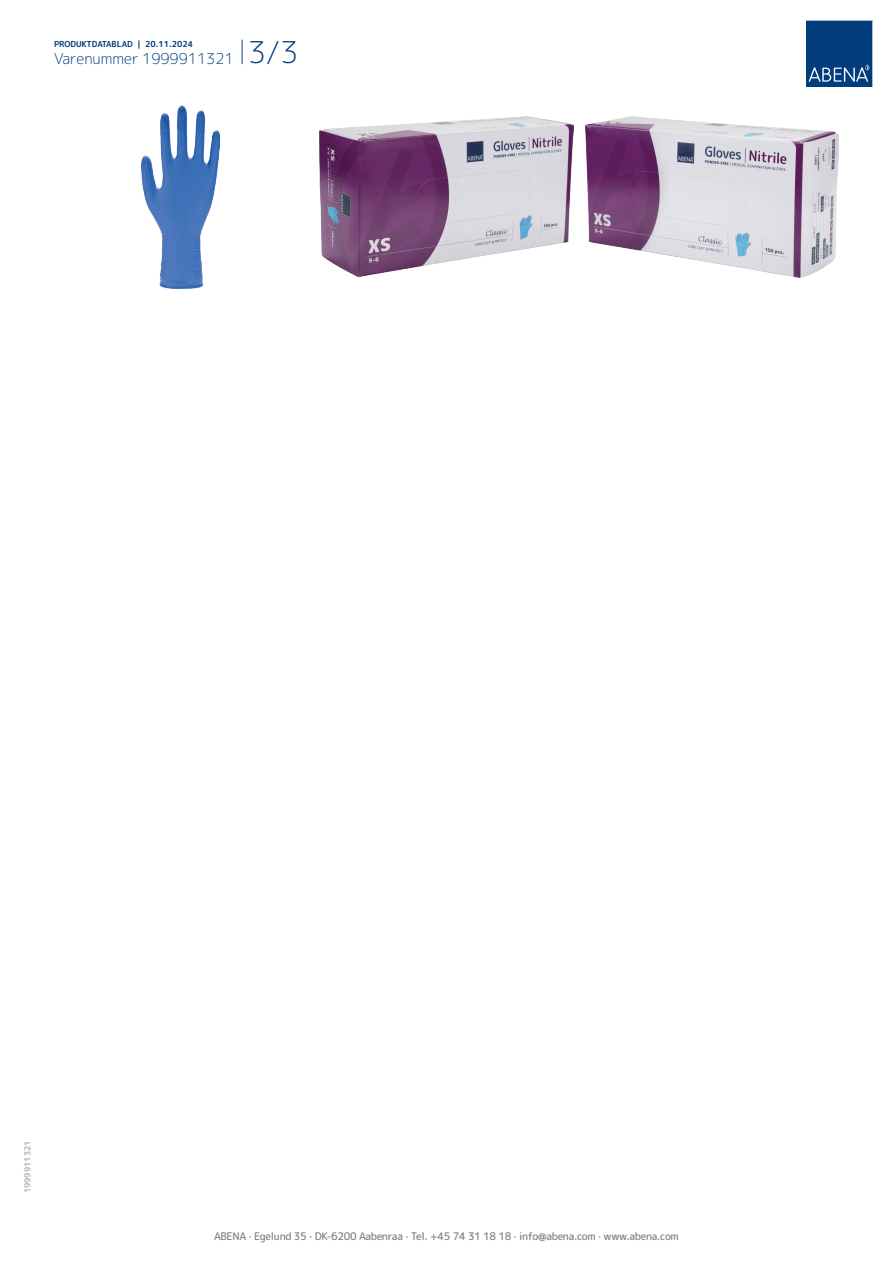
<style>
.page{position:relative;width:893px;height:1263px;background:#fff}
.page>*{position:absolute;margin:0;border:0;box-sizing:border-box;transform-origin:0 0}
.t1{font:300 15px "Rounded Mplus 1 c";color:#013d7d}
.t2{font:500 10.5px "Rounded Mplus 1 c";letter-spacing:-.03em;color:#808285}
.t3{font:700 8.25px "Rounded Mplus 1 c";color:#013d7d}
.t4{font:700 8.25px "Rounded Mplus 1 c";color:#b2b3b7}
.s1{font-size:30px}
</style>
<div class="page">
<svg style="left:242px;top:40px;width:1px;height:24px"></svg>
<svg style="left:806px;top:20px;width:67px;height:67px;background:#144b86"></svg>
<img style="left:142px;top:106px;width:78px;height:182px">
<img style="left:320px;top:117px;width:253px;height:160px">
<img style="left:586px;top:116px;width:253px;height:162px">
<p class="t3" style="left:54px;top:38px;width:141px">PRODUKTDATABLAD | 20.11.2024</p>
<h1 class="t1" style="left:54px;top:48px;width:246px">Varenummer 1999911321 <span class="s1">3/3</span></h1>
<p class="t4" style="left:22px;top:1193px;width:54px;rotate:-90deg">1999911321</p>
<p class="t2" style="left:214px;top:1229px;width:466px">ABENA · Egelund 35 · DK-6200 Aabenraa · Tel. +45 74 31 18 18 · info@abena.com · www.abena.com</p>
</div>
